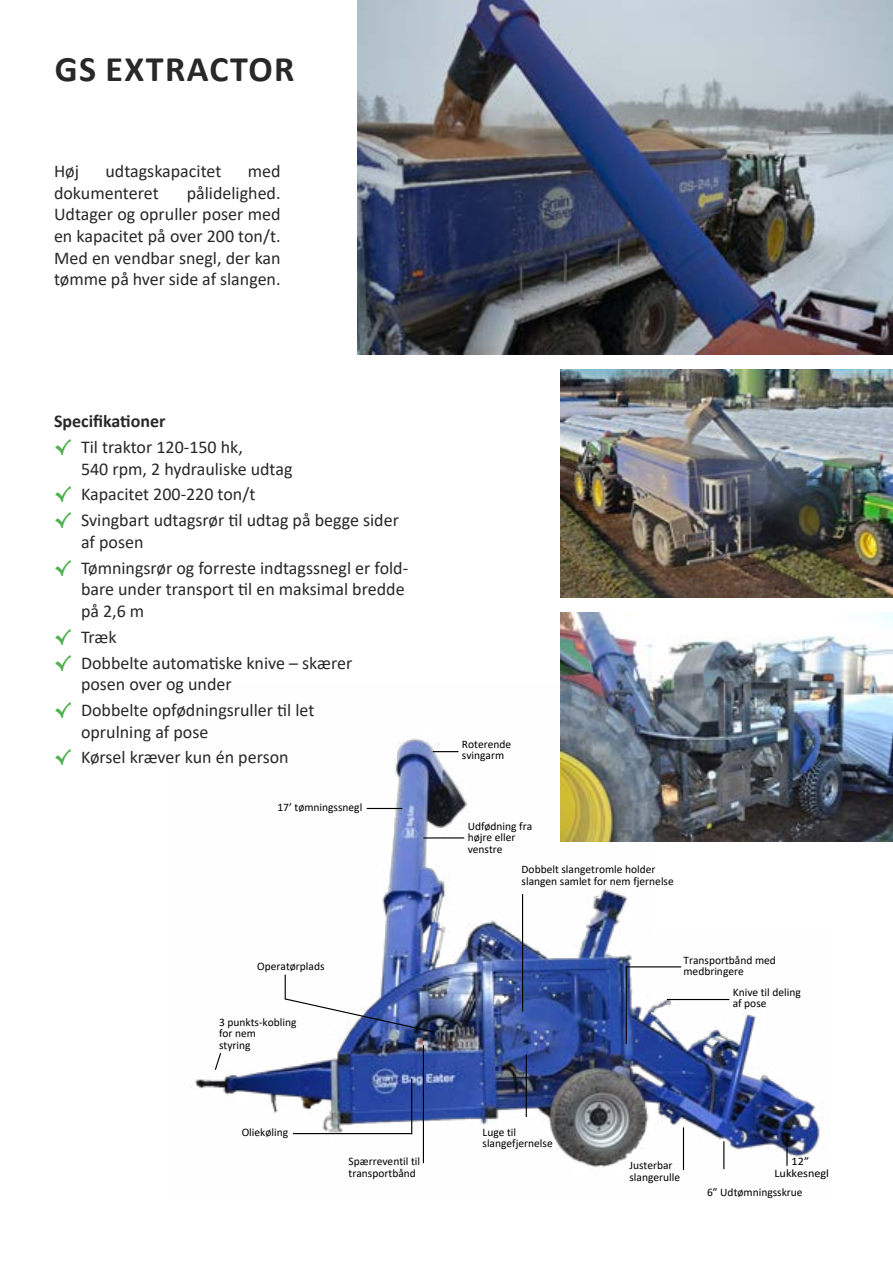
<style>
.page{position:relative;width:893px;height:1263px;background:#fff}
.page>*{position:absolute;margin:0;border:0;box-sizing:border-box;transform-origin:0 0}
.t1{font:700 36px "Calibri";letter-spacing:.04em;color:#292829}
.t2{font:18px/25.8px "Calibri";color:#292829}
.t3{font:11.4px/11.4px "Calibri";color:#000}
.t4{font:11.4px/11.4px "Calibri";color:#000;text-align:center;scale:1.07 1}
.s1{font-weight:700}
.s2{font-family:"Berlin Sans FB";color:#50b04e}
</style>
<div class="page">
<img style="left:561px;top:369px;width:332px;height:228px">
<img style="left:357px;top:0;width:536px;height:354px">
<img style="left:561px;top:612px;width:332px;height:230px">
<img style="left:191px;top:682px;width:639px;height:489px">
<hr style="left:367px;top:808px;width:35px;height:1px;background:#000">
<svg style="left:284px;top:975px;width:152px;height:58px"></svg>
<hr style="left:423px;top:1045px;width:1px;height:118px;background:#000">
<hr style="left:526px;top:1054px;width:1px;height:63px;background:#000">
<hr style="left:522px;top:894px;width:1px;height:117px;background:#000">
<hr style="left:683px;top:1127px;width:1px;height:43px;background:#000">
<hr style="left:786px;top:1133px;width:2px;height:33px;background:#000">
<hr style="left:423px;top:837px;width:41px;height:1px;background:#000">
<svg style="left:214px;top:1052px;width:8px;height:19px"></svg>
<hr style="left:667px;top:999px;width:62px;height:1px;background:#000">
<svg style="left:723px;top:1141px;width:1px;height:28px"></svg>
<hr style="left:626px;top:966px;width:1px;height:78px;background:#000">
<hr style="left:626px;top:966px;width:55px;height:1px;background:#000">
<hr style="left:293px;top:1133px;width:119px;height:1px;background:#000">
<hr style="left:411px;top:1079px;width:1px;height:55px;background:#000">
<svg style="left:433px;top:751px;width:25px;height:1px"></svg>
<h1 class="t1" style="left:55px;top:44px;width:241px">GS EXTRACTOR</h1>
<p class="t2" style="left:54px;top:158px;width:27px">Høj</p>
<p class="t2" style="left:105px;top:158px;width:117px">udtagskapacitet</p>
<p class="t2" style="left:248px;top:158px;width:34px">med</p>
<p class="t2" style="left:54px;top:179px;width:106px">dokumenteret</p>
<p class="t2" style="left:54px;top:182px;width:228px;line-height:21.6px;text-align:justify;text-indent:133px">pålidelighed.<br>Udtager og opruller poser med en kapacitet på over 200 ton/t.<br>Med en vendbar snegl, der kan tømme på hver side af slangen.</p>
<p class="t2" style="left:54px;top:408px;width:190px"><span class="s1">Specifikationer<br></span><span class="s2">√</span> Til traktor 120-150 hk,</p>
<p class="t2" style="left:54px;top:455px;width:346px;text-indent:27px">540 rpm, 2 hydrauliske udtag<br><span class="s2">√</span> Kapacitet 200-220 ton/t<br><span class="s2">√</span> Svingbart udtagsrør til udtag på begge sider</p>
<p class="t2" style="left:54px;top:528px;width:356px;text-indent:27px">af posen<br><span class="s2">√</span> Tømningsrør og forreste indtagssnegl er fold-</p>
<p class="t2" style="left:81px;top:578px;width:325px;line-height:21.6px">bare under transport til en maksimal bredde på 2,6 m</p>
<p class="t2" style="left:54px;top:623px;width:300px"><span class="s2">√</span> Træk<br><span class="s2">√</span> Dobbelte automatiske knive – skærer</p>
<p class="t2" style="left:54px;top:671px;width:262px;text-indent:27px">posen over og under<br><span class="s2">√</span> Dobbelte opfødningsruller til let</p>
<p class="t2" style="left:54px;top:718px;width:236px;text-indent:27px">oprulning af pose<br><span class="s2">√</span> Kørsel kræver kun én person</p>
<p class="t3" style="left:277px;top:801px;width:86px">17’ tømningssnegl</p>
<p class="t3" style="left:462px;top:738px;width:51px">Roterende svingarm</p>
<p class="t3" style="left:468px;top:820px;width:66px">Udfødning fra højre eller venstre</p>
<p class="t3" style="left:522px;top:863px;width:154px">Dobbelt slangetromle holder slangen samlet for nem fjernelse</p>
<p class="t3" style="left:257px;top:960px;width:69px">Operatørplads</p>
<p class="t3" style="left:683px;top:954px;width:94px">Transportbånd med medbringere</p>
<p class="t3" style="left:733px;top:986px;width:70px">Knive til deling af pose</p>
<p class="t3" style="left:219px;top:1016px;width:79px">3 punkts-kobling for nem<br>styring</p>
<p class="t3" style="left:242px;top:1126px;width:48px">Oliekøling</p>
<p class="t3" style="left:349px;top:1155px;width:73px">Spærreventil til transportbånd</p>
<p class="t3" style="left:483px;top:1126px;width:72px">Luge til slangefjernelse</p>
<p class="t3" style="left:629px;top:1159px;width:52px">Justerbar slangerulle</p>
<p class="t4" style="left:774px;top:1155px;width:53px">12”<br>Lukkesnegl</p>
<p class="t3" style="left:707px;top:1186px;width:97px">6” Udtømningsskrue</p>
</div>
